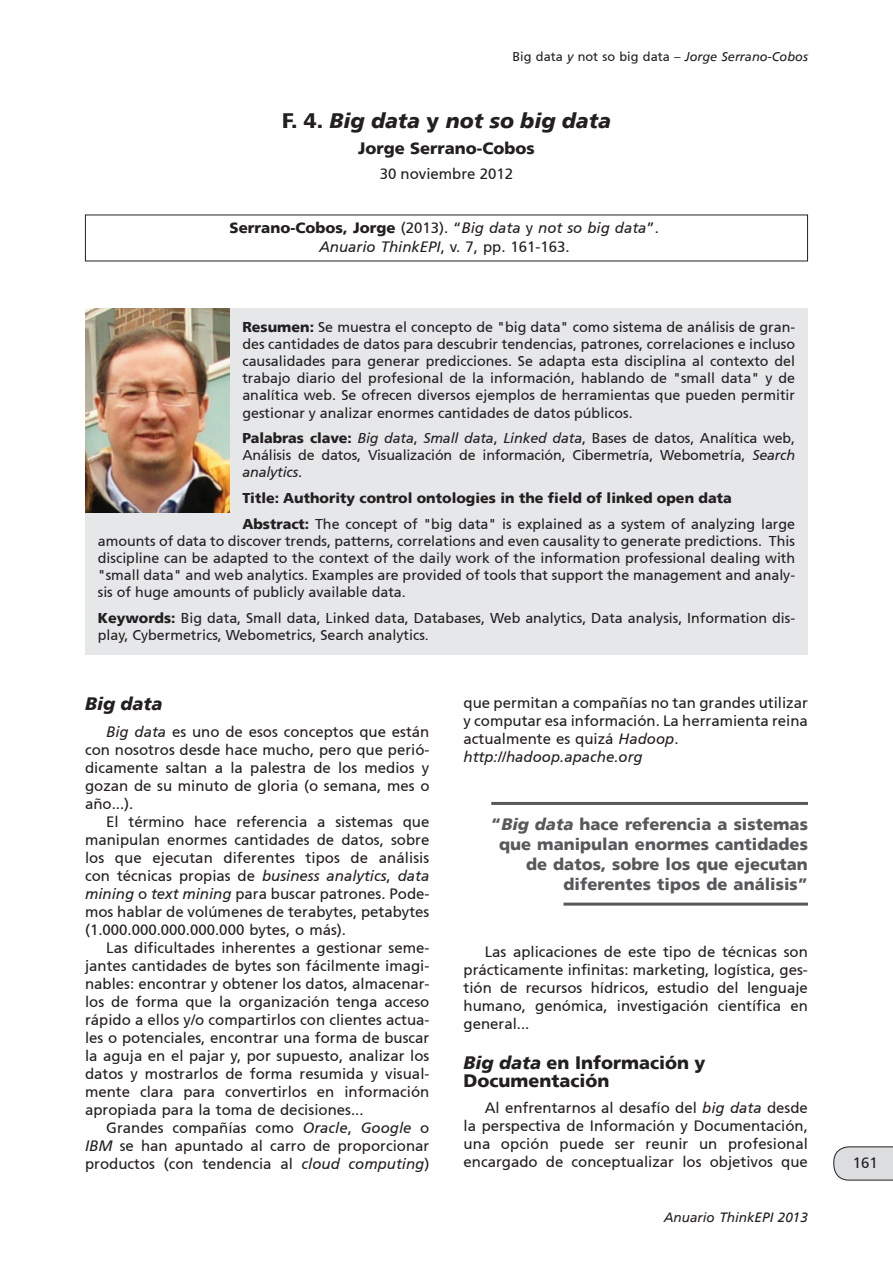
<style>
.page{position:relative;width:893px;height:1263px;background:#fff}
.page>*{position:absolute;margin:0;border:0;box-sizing:border-box;transform-origin:0 0}
.t1{font:italic 900 21px "Frutiger 76";color:#231f20}
.t2{font:900 18px/18px "Frutiger 75";color:#231f20}
.t3{font:italic 900 18px "Frutiger 76";color:#231f20}
.t4{font:900 16.5px/19.8px "Frutiger 75";color:#57585a;text-align:right}
.t5{font:900 16.5px "Frutiger 75";color:#231f20}
.t6{font:15px/18px "Frutiger 55 Roman";color:#231f20;text-align:justify}
.t7{font:900 15px "Frutiger 75";color:#231f20}
.t8{font:italic 15px "Frutiger 56";color:#231f20}
.t9{font:14.25px/17.1px "Frutiger 55 Roman";color:#231f20;text-align:justify}
.t10{font:900 14.25px "Frutiger 75";color:#231f20}
.t11{font:italic 14.25px "Frutiger 56";letter-spacing:-.01em;color:#231f20}
.t12{font:italic 13.5px "Frutiger";color:#231f20}
.t13{font:italic 12.75px "Frutiger";color:#231f20}
.s1{font-family:"Frutiger 55 Roman";font-style:normal}
.s2{font-family:"Frutiger 75";font-style:normal}
.s3{font-family:"Frutiger 55 Roman";font-weight:400}
.s4{font-family:"Frutiger 56";font-weight:400;font-style:italic}
.s5{font-family:"Frutiger 56";font-style:italic}
.s6{font-family:"Frutiger 75";font-weight:900}
.s7{font-family:"Frutiger CE"}
.s8{font-family:"Frutiger 76";font-style:italic}
</style>
<div class="page">
<svg style="left:833px;top:1146px;width:60px;height:34px;background:#d4d4d6"></svg>
<div style="left:85px;top:309px;width:723px;height:346px;background:#e6e7e9"></div>
<img style="left:85px;top:309px;width:145px;height:204px">
<hr style="left:491px;top:802px;width:317px;height:3px;background:#57585a">
<hr style="left:563px;top:903px;width:245px;height:3px;background:#57585a">
<p class="t13" style="left:512px;top:49px;width:297px"><span class="s1">Big data</span> y <span class="s1">not so big data</span> – Jorge Serrano-Cobos</p>
<p class="t13" style="left:362px;top:49px;width:448px">??????????????????????????????????????????????????????????????????????</p>
<h1 class="t1" style="left:282px;top:109px;width:330px"><span class="s2">F. 4.</span> Big data <span class="s2">y</span> not so big data</h1>
<p class="t5" style="left:358px;top:138px;width:178px">Jorge Serrano-Cobos</p>
<p class="t6" style="left:380px;top:165px;width:135px">30 noviembre 2012</p>
<p class="t7" style="left:230px;top:219px;width:431px">Serrano-Cobos, Jorge <span class="s3">(2013). “</span><span class="s4">Big data</span> <span class="s3">y</span> <span class="s4">not so big data</span><span class="s3">”.</span></p>
<p class="t6" style="left:319px;top:238px;width:252px"><span class="s5">Anuario ThinkEPI</span>, v. 7, pp. 161-163.</p>
<p class="t9" style="left:242px;top:319px;width:554px"><span class="s6">Resumen:</span> Se muestra el concepto de "big data" como sistema de análisis de gran&shy;des cantidades de datos para descubrir tendencias, patrones, correlaciones e incluso causalidades para generar predicciones. Se adapta esta disciplina al contexto del trabajo diario del profesional de la información, hablando de "small data" y de analítica web. Se ofrecen diversos ejemplos de herramientas que pueden permitir gestionar y analizar enormes cantidades de datos públicos.</p>
<p class="t9" style="left:242px;top:430px;width:554px"><span class="s6">Palabras clave:</span> <span class="s5">Big data</span>, <span class="s5">Small data</span>, <span class="s5">Linked data</span>, Bases de datos, Analítica web,<br>Análisis de datos, Visualización de información, Cibermetría, Webometría, <span class="s5">Search</span></p>
<p class="t11" style="left:242px;top:464px;width:61px">analytics<span class="s1">.</span></p>
<p class="t10" style="left:242px;top:489px;width:491px">Title: Authority control ontologies in the field of linked open data</p>
<p class="t9" style="left:98px;top:515px;width:699px;text-indent:145px"><span class="s6">Abstract:</span> The concept of "big data" is explained as a system of analyzing large amounts of data to discover trends, patterns, correlations and even causality to generate predictions. This discipline can be adapted to the context of the daily work of the information professional dealing with "small data" and web analytics. Examples are provided of tools that support the management and analy&shy;sis of huge amounts of publicly available data.</p>
<p class="t9" style="left:98px;top:609px;width:699px"><span class="s6">Keywords:</span> Big data, Small data, Linked data, Databases, Web analytics, Data analysis, Information dis&shy;play, Cybermetrics, Webometrics, Search analytics<span class="s7">.</span></p>
<p class="t3" style="left:85px;top:693px;width:79px">Big data</p>
<p class="t6" style="left:85px;top:722px;width:346px;text-indent:21px"><span class="s5">Big data</span> es uno de esos conceptos que están con nosotros desde hace mucho, pero que perió&shy;dicamente saltan a la palestra de los medios y gozan de su minuto de gloria (o semana, mes o año...).</p>
<p class="t6" style="left:85px;top:812px;width:346px;text-indent:21px">El término hace referencia a sistemas que manipulan enormes cantidades de datos, sobre los que ejecutan diferentes tipos de análisis con técnicas propias de <span class="s5">business analytics</span>, <span class="s5">data mining</span> o <span class="s5">text mining</span> para buscar patrones. Pode&shy;mos hablar de volúmenes de terabytes, petabytes (1.000.000.000.000.000 bytes, o más).</p>
<p class="t6" style="left:85px;top:938px;width:346px;text-indent:21px">Las dificultades inherentes a gestionar seme&shy;jantes cantidades de bytes son fácilmente imagi&shy;nables: encontrar y obtener los datos, almacenar&shy;los de forma que la organización tenga acceso rápido a ellos y/o compartirlos con clientes actua&shy;les o potenciales, encontrar una forma de buscar la aguja en el pajar y, por supuesto, analizar los datos y mostrarlos de forma resumida y visual&shy;mente clara para convertirlos en información apropiada para la toma de decisiones...</p>
<p class="t6" style="left:85px;top:1118px;width:346px;text-indent:21px">Grandes compañías como <span class="s5">Oracle</span>, <span class="s5">Google</span> o <span class="s5">IBM</span> se han apuntado al carro de proporcionar productos (con tendencia al <span class="s5">cloud computing</span>)</p>
<p class="t6" style="left:463px;top:694px;width:346px">que permitan a compañías no tan grandes utilizar y computar esa información. La herramienta reina actualmente es quizá <span class="s5">Hadoop</span>.</p>
<p class="t8" style="left:463px;top:748px;width:181px">http://hadoop.apache.org</p>
<p class="t4" style="left:491px;top:815px;width:318px">“<span class="s8">Big data</span> hace referencia a sistemas que manipulan enormes cantidades de datos, sobre los que ejecutan diferentes tipos de análisis”</p>
<p class="t6" style="left:463px;top:943px;width:346px;text-indent:21px">Las aplicaciones de este tipo de técnicas son prácticamente infinitas: marketing, logística, ges&shy;tión de recursos hídricos, estudio del lenguaje humano, genómica, investigación científica en general...</p>
<p class="t2" style="left:463px;top:1053px;width:244px"><span class="s8">Big data</span> en Información y<br>Documentación</p>
<p class="t6" style="left:463px;top:1099px;width:346px;text-indent:21px">Al enfrentarnos al desafío del <span class="s5">big data</span> desde la perspectiva de Información y Documentación, una opción puede ser reunir un profesional encargado de conceptualizar los objetivos que</p>
<p class="t12" style="left:664px;top:1209px;width:146px">Anuario ThinkEPI 2013</p>
<p class="t6" style="left:853px;top:1154px;width:27px">161</p>
</div>
